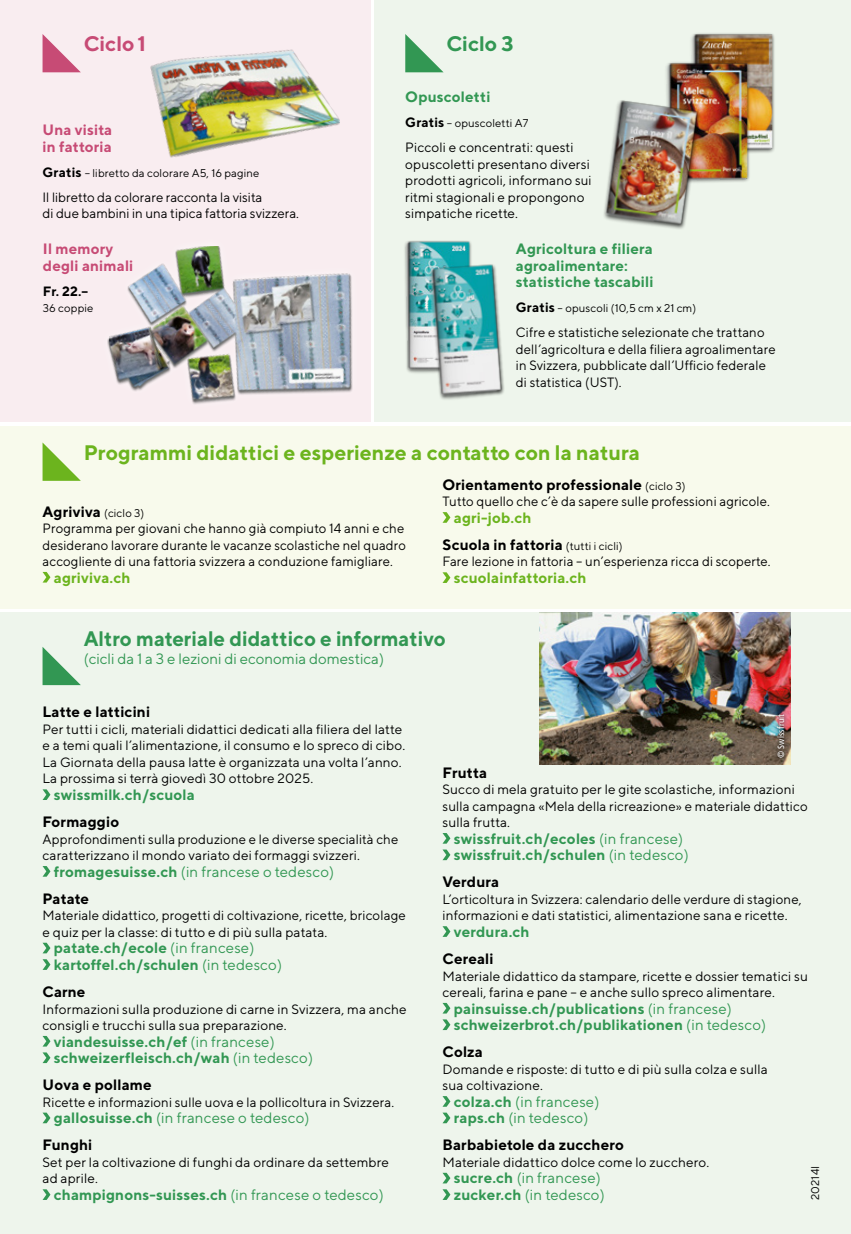
<style>
.page{position:relative;width:851px;height:1234px;background:#fff}
.page>*{position:absolute;margin:0;border:0;box-sizing:border-box;transform-origin:0 0}
.t1{font:700 21px "TT Norms";color:#6cb41e}
.t2{font:700 21px "TT Norms";color:#329753}
.t3{font:700 21px "TT Norms";color:#c74b75}
.t4{font:700 15px/16.5px "TT Norms";letter-spacing:.01em;color:#329753}
.t5{font:15px/27.2px "TT Norms";letter-spacing:.01em;color:#329753}
.t6{font:700 15px/27.2px "TT Norms";letter-spacing:.01em;color:#000}
.t7{font:700 15px/16.5px "TT Norms";letter-spacing:.01em;color:#c74b75}
.t8{font:700 15px "TT Norms";letter-spacing:.01em;color:#6cb41e}
.t9{font:13.5px/16.5px "TT Norms";letter-spacing:.01em;color:#000}
.t10{font:700 13.5px "TT Norms";color:#000}
.t11{font:11.25px "TT Norms";letter-spacing:.01em;color:#000}
.t12{font:condensed 9px "Frutiger LT Std";letter-spacing:.02em;color:#fff}
.s1{font-weight:700;font-size:13.5px}
.s2{font-weight:400;font-size:11.25px}
.s3{color:#6cb41e}
.s4{font-weight:700}
.s5{font-weight:700;color:#000}
.s6{font-weight:400}
</style>
<div class="page">
<div style="left:0;top:0;width:370px;height:421px;background:#f9edf0"></div>
<div style="left:374px;top:0;width:476px;height:421px;background:#eef5ec"></div>
<div style="left:0;top:425px;width:850px;height:183px;background:#f8faec"></div>
<div style="left:0;top:612px;width:850px;height:621px;background:#eef5ec"></div>
<svg style="left:43px;top:34px;width:38px;height:38px"></svg>
<svg style="left:405px;top:34px;width:38px;height:38px"></svg>
<svg style="left:43px;top:572px;width:7px;height:10px"></svg>
<svg style="left:442px;top:512px;width:8px;height:10px"></svg>
<svg style="left:442px;top:572px;width:8px;height:11px"></svg>
<svg style="left:43px;top:443px;width:37px;height:37px"></svg>
<svg style="left:43px;top:647px;width:38px;height:38px"></svg>
<svg style="left:43px;top:789px;width:7px;height:10px"></svg>
<svg style="left:43px;top:866px;width:7px;height:10px"></svg>
<svg style="left:43px;top:942px;width:7px;height:11px"></svg>
<svg style="left:43px;top:959px;width:7px;height:10px"></svg>
<svg style="left:43px;top:1035px;width:7px;height:11px"></svg>
<svg style="left:43px;top:1052px;width:7px;height:10px"></svg>
<svg style="left:43px;top:1112px;width:7px;height:10px"></svg>
<svg style="left:43px;top:1189px;width:7px;height:10px"></svg>
<svg style="left:442px;top:833px;width:8px;height:10px"></svg>
<svg style="left:442px;top:849px;width:8px;height:11px"></svg>
<svg style="left:442px;top:926px;width:8px;height:10px"></svg>
<svg style="left:442px;top:1002px;width:8px;height:11px"></svg>
<svg style="left:442px;top:1019px;width:8px;height:10px"></svg>
<svg style="left:442px;top:1096px;width:8px;height:10px"></svg>
<svg style="left:442px;top:1112px;width:8px;height:10px"></svg>
<svg style="left:442px;top:1172px;width:8px;height:27px"></svg>
<img style="left:150px;top:49px;width:190px;height:109px">
<img style="left:691px;top:33px;width:84px;height:119px">
<div style="left:402px;top:240px;width:70px;height:135px;background:#000;opacity:.75"></div>
<img style="left:404px;top:240px;width:68px;height:132px">
<img style="left:539px;top:612px;width:251px;height:152px">
<img style="left:109px;top:246px;width:244px;height:158px">
<div style="left:663px;top:62px;width:88px;height:123px;background:#000;opacity:.75"></div>
<img style="left:664px;top:60px;width:90px;height:121px">
<img style="left:604px;top:97px;width:101px;height:132px">
<div style="left:427px;top:263px;width:77px;height:138px;background:#000;opacity:.75"></div>
<img style="left:428px;top:260px;width:76px;height:140px">
<svg style="left:772px;top:710px;width:16px;height:51px"></svg>
<h1 class="t3" style="left:84px;top:30px;width:64px">Ciclo 1</h1>
<p class="t7" style="left:43px;top:121px;width:71px">Una visita in fattoria</p>
<p class="t11" style="left:43px;top:166px;width:218px"><span class="s1">Gratis</span> – libretto da colorare A5, 16 pagine</p>
<p class="t9" style="left:43px;top:188px;width:258px">Il libretto da colorare racconta la visita<br>di due bambini in una tipica fattoria svizzera.</p>
<p class="t7" style="left:43px;top:240px;width:92px">Il memory degli animali</p>
<p class="t10" style="left:43px;top:282px;width:47px">Fr. 22.–</p>
<p class="t11" style="left:43px;top:301px;width:52px">36 coppie</p>
<h1 class="t2" style="left:446px;top:30px;width:69px">Ciclo 3</h1>
<p class="t4" style="left:405px;top:88px;width:87px">Opuscoletti</p>
<p class="t11" style="left:405px;top:116px;width:125px"><span class="s1">Gratis</span> – opuscoletti A7</p>
<p class="t9" style="left:405px;top:139px;width:188px">Piccoli e concentrati: questi opuscoletti presentano diversi prodotti agricoli, informano sui ritmi stagionali e propongono simpatiche ricette.</p>
<p class="t4" style="left:516px;top:240px;width:139px">Agricoltura e filiera agroalimentare: statistiche tascabili</p>
<p class="t11" style="left:516px;top:301px;width:182px"><span class="s1">Gratis</span> – opuscoli (10,5 cm x 21 cm)</p>
<p class="t9" style="left:516px;top:324px;width:261px">Cifre e statistiche selezionate che trattano dell’agricoltura e della filiera agroalimentare in Svizzera, pubblicate dall’Ufficio federale di statistica (UST).</p>
<h1 class="t1" style="left:84px;top:439px;width:558px">Programmi didattici e esperienze a contatto con la natura</h1>
<p class="t6" style="left:43px;top:497px;width:103px">Agriviva <span class="s2">(ciclo 3)</span></p>
<p class="t9" style="left:43px;top:519px;width:365px;text-align:justify">Programma per giovani che hanno già compiuto 14 anni e che desiderano lavorare durante le vacanze scolastiche nel quadro accogliente di una fattoria svizzera a conduzione famigliare.</p>
<p class="t8" style="left:54px;top:567px;width:78px">agriviva.ch</p>
<p class="t6" style="left:442px;top:470px;width:244px">Orientamento professionale <span class="s2">(ciclo 3)</span></p>
<p class="t9" style="left:442px;top:493px;width:329px">Tutto quello che c’è da sapere sulle professioni agricole.</p>
<p class="t6" style="left:442px;top:503px;width:182px;text-indent:11px"><span class="s3">agri-job.ch<br></span>Scuola in fattoria <span class="s2">(tutti i cicli)</span></p>
<p class="t9" style="left:442px;top:553px;width:329px">Fare lezione in fattoria – un’esperienza ricca di scoperte.</p>
<p class="t8" style="left:453px;top:568px;width:134px">scuolainfattoria.ch</p>
<h1 class="t2" style="left:84px;top:625px;width:364px">Altro materiale didattico e informativo</h1>
<p class="t5" style="left:84px;top:644px;width:302px">(cicli da 1 a 3 e lezioni di economia domestica)</p>
<p class="t6" style="left:43px;top:698px;width:109px">Latte e latticini</p>
<p class="t9" style="left:43px;top:720px;width:364px">Per tutti i cicli, materiali didattici dedicati alla filiera del latte e a temi quali l’alimentazione, il consumo e lo spreco di cibo.<br>La Giornata della pausa latte è organizzata una volta l’anno.<br>La prossima si terrà giovedì 30 ottobre 2025.</p>
<p class="t4" style="left:54px;top:786px;width:142px">swissmilk.ch/scuola</p>
<p class="t6" style="left:43px;top:807px;width:78px">Formaggio</p>
<p class="t9" style="left:43px;top:830px;width:357px">Approfondimenti sulla produzione e le diverse specialità che caratterizzano il mondo variato dei formaggi svizzeri.</p>
<p class="t5" style="left:43px;top:857px;width:293px;text-indent:11px"><span class="s4">fromagesuisse.ch</span> (in francese o tedesco)<br><span class="s5">Patate</span></p>
<p class="t9" style="left:43px;top:906px;width:365px">Materiale didattico, progetti di coltivazione, ricette, bricolage e quiz per la classe: di tutto e di più sulla patata.</p>
<p class="t4" style="left:54px;top:939px;width:230px">patate.ch/ecole <span class="s6">(in francese) </span>kartoffel.ch/schulen <span class="s6">(in tedesco)</span></p>
<p class="t6" style="left:43px;top:977px;width:44px">Carne</p>
<p class="t9" style="left:43px;top:1000px;width:365px">Informazioni sulla produzione di carne in Svizzera, ma anche consigli e trucchi sulla sua preparazione.</p>
<p class="t4" style="left:54px;top:1032px;width:261px">viandesuisse.ch/ef <span class="s6">(in francese) </span>schweizerfleisch.ch/wah <span class="s6">(in tedesco)</span></p>
<p class="t6" style="left:43px;top:1070px;width:111px">Uova e pollame</p>
<p class="t9" style="left:43px;top:1093px;width:353px">Ricette e informazioni sulle uova e la pollicoltura in Svizzera.</p>
<p class="t5" style="left:43px;top:1103px;width:268px;text-indent:11px"><span class="s4">gallosuisse.ch</span> (in francese o tedesco)<br><span class="s5">Funghi</span></p>
<p class="t9" style="left:43px;top:1153px;width:348px">Set per la coltivazione di funghi da ordinare da settembre ad aprile.</p>
<p class="t4" style="left:54px;top:1185px;width:331px">champignons-suisses.ch <span class="s6">(in francese o tedesco)</span></p>
<p class="t12" style="left:775px;top:757px;width:46px;rotate:-90deg">© Swissfruit</p>
<p class="t6" style="left:442px;top:758px;width:46px">Frutta</p>
<p class="t9" style="left:442px;top:780px;width:366px">Succo di mela gratuito per le gite scolastiche, informazioni sulla campagna «Mela della ricreazione» e materiale didattico sulla frutta.</p>
<p class="t4" style="left:453px;top:829px;width:236px">swissfruit.ch/ecoles <span class="s6">(in francese) </span>swissfruit.ch/schulen <span class="s6">(in tedesco)</span></p>
<p class="t6" style="left:442px;top:867px;width:58px">Verdura</p>
<p class="t9" style="left:442px;top:890px;width:360px">L’orticoltura in Svizzera: calendario delle verdure di stagione, informazioni e dati statistici, alimentazione sana e ricette.</p>
<p class="t4" style="left:453px;top:922px;width:77px">verdura.ch</p>
<p class="t6" style="left:442px;top:944px;width:53px">Cereali</p>
<p class="t9" style="left:442px;top:967px;width:367px">Materiale didattico da stampare, ricette e dossier tematici su cereali, farina e pane – e anche sullo spreco alimentare.</p>
<p class="t4" style="left:453px;top:999px;width:314px">painsuisse.ch/publications <span class="s6">(in francese) </span>schweizerbrot.ch/publikationen <span class="s6">(in tedesco)</span></p>
<p class="t6" style="left:442px;top:1037px;width:42px">Colza</p>
<p class="t9" style="left:442px;top:1060px;width:327px">Domande e risposte: di tutto e di più sulla colza e sulla sua coltivazione.</p>
<p class="t5" style="left:453px;top:1092px;width:147px;line-height:16.5px"><span class="s4">colza.ch</span> (in francese) <span class="s4">raps.ch</span> (in tedesco)</p>
<p class="t6" style="left:442px;top:1130px;width:183px">Barbabietole da zucchero</p>
<p class="t9" style="left:442px;top:1153px;width:268px">Materiale didattico dolce come lo zucchero.</p>
<p class="t5" style="left:453px;top:1169px;width:152px;line-height:16.5px"><span class="s4">sucre.ch</span> (in francese) <span class="s4">zucker.ch</span> (in tedesco)</p>
<p class="t11" style="left:808px;top:1199px;width:36px;rotate:-90deg">20214I</p>
</div>
